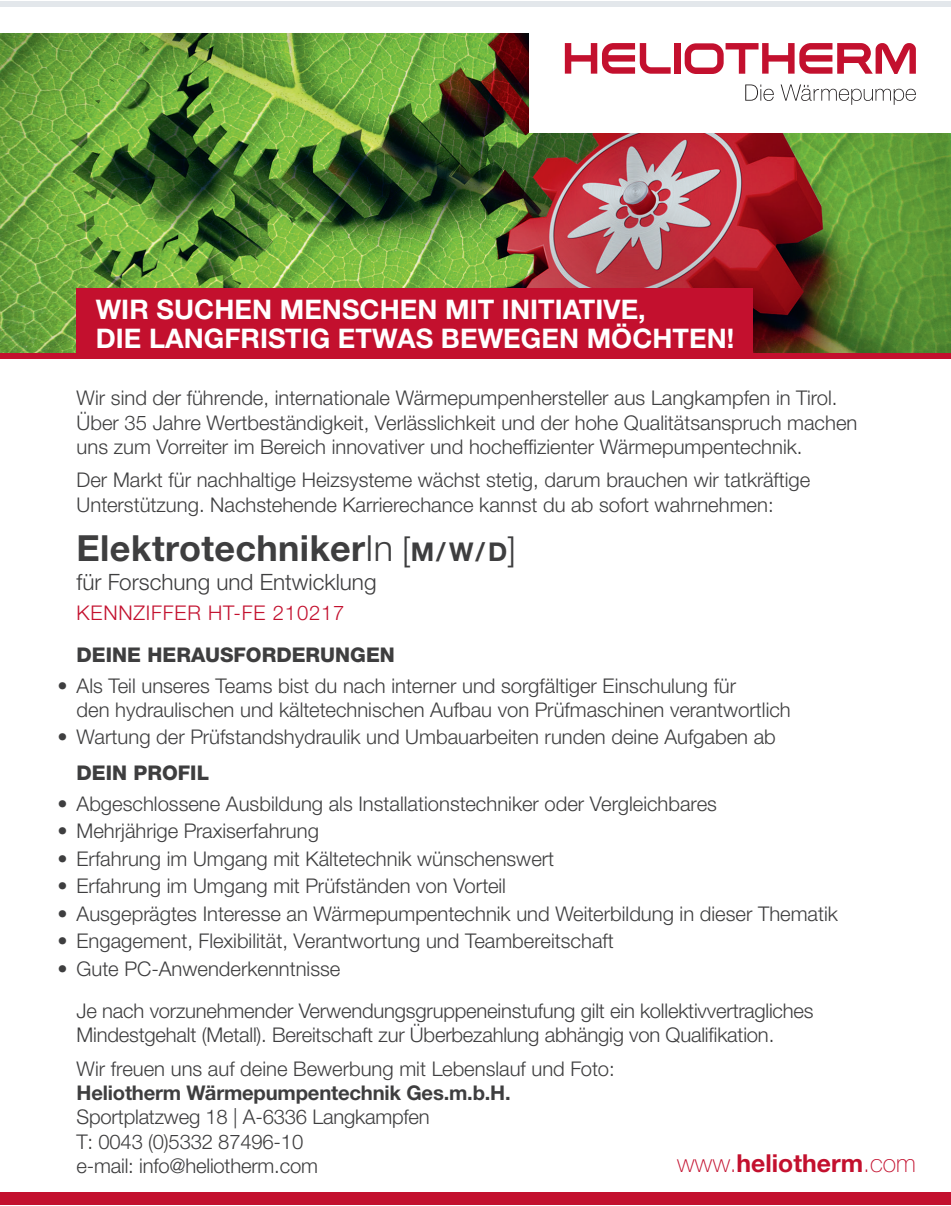
<style>
.page{position:relative;width:951px;height:1206px;background:#fff}
.page>*{position:absolute;margin:0;border:0;box-sizing:border-box;transform-origin:0 0}
.t1{font:700 36px "Helvetica Neue LTW1 G";letter-spacing:.01em;color:#3e3e3f}
.t2{font:700 27px "Helvetica Neue LTW1 G";letter-spacing:.005em;color:#fff}
.t3{font:700 24.75px "Helvetica Neue LTW1 G";color:#c3102e}
.t4{font:300 22.5px "Helvetica Neue LTW1 G";color:#3e3e3f}
.t5{font:300 20.25px/24.3px "Helvetica Neue LTW1 G";color:#3e3e3f}
.t6{font:700 20.25px "Helvetica Neue LTW1 G";letter-spacing:-.01em;color:#3e3e3f}
.t7{font:800 20.25px "Helvetica Neue LTW1 G";color:#3e3e3f}
.t8{font:300 20.25px "Helvetica Neue LTW1 G";letter-spacing:.04em;color:#c3102e}
.s1{font-weight:300}
.s2{font-weight:300;font-size:33.75px}
.s3{font-size:25.88px}
.s4{font-weight:100}
</style>
<div class="page">
<img style="left:0;top:33px;width:950px;height:321px">
<div style="left:529px;top:2px;width:421px;height:130px;background:#fff"></div>
<div style="left:674px;top:43px;width:6px;height:31px;background:#c3102e"></div>
<svg style="left:564px;top:43px;width:106px;height:31px"></svg>
<svg style="left:745px;top:84px;width:28px;height:17px"></svg>
<svg style="left:780px;top:84px;width:135px;height:21px"></svg>
<svg style="left:684px;top:43px;width:231px;height:31px"></svg>
<div style="left:0;top:354px;width:950px;height:5px;background:#c3102e"></div>
<div style="left:0;top:1191px;width:950px;height:13px;background:#c3102e"></div>
<div style="left:0;top:2px;width:950px;height:5px;background:#e3e7eb"></div>
<div style="left:77px;top:289px;width:676px;height:70px;background:#c3102e"></div>
<p class="t2" style="left:96px;top:292px;width:551px">WIR SUCHEN MENSCHEN MIT INITIATIVE,</p>
<p class="t2" style="left:96px;top:322px;width:640px">DIE LANGFRISTIG ETWAS BEWEGEN MÖCHTEN!</p>
<p class="t5" style="left:77px;top:386px;width:782px">Wir sind der führende, internationale Wärmepumpenhersteller aus Langkampfen in Tirol.<br>Über 35 Jahre Wertbeständigkeit, Verlässlichkeit und der hohe Qualitätsanspruch machen uns zum Vorreiter im Bereich innovativer und hocheffizienter Wärmepumpentechnik.</p>
<p class="t5" style="left:77px;top:468px;width:735px">Der Markt für nachhaltige Heizsysteme wächst stetig, darum brauchen wir tatkräftige<br>Unterstützung. Nachstehende Karrierechance kannst du ab sofort wahrnehmen:</p>
<p class="t1" style="left:77px;top:526px;width:440px">Elektrotechniker<span class="s1">In</span> <span class="s2">[</span><span class="s3">M / W / D</span><span class="s2">]</span></p>
<p class="t4" style="left:77px;top:568px;width:301px">für Forschung und Entwicklung</p>
<p class="t8" style="left:77px;top:600px;width:269px">KENNZIFFER HT-FE 210217</p>
<p class="t7" style="left:77px;top:642px;width:320px">DEINE HERAUSFORDERUNGEN</p>
<p class="t5" style="left:77px;top:673px;width:715px;text-indent:-19px">• Als Teil unseres Teams bist du nach interner und sorgfältiger Einschulung für<br>den hydraulischen und kältetechnischen Aufbau von Prüfmaschinen verantwortlich</p>
<p class="t5" style="left:57px;top:725px;width:719px">• Wartung der Prüfstandshydraulik und Umbauarbeiten runden deine Aufgaben ab</p>
<p class="t7" style="left:77px;top:760px;width:134px">DEIN PROFIL</p>
<p class="t5" style="left:57px;top:791px;width:661px">• Abgeschlossene Ausbildung als Installationstechniker oder Vergleichbares</p>
<p class="t5" style="left:57px;top:818px;width:263px">• Mehrjährige Praxiserfahrung</p>
<p class="t5" style="left:57px;top:846px;width:498px">• Erfahrung im Umgang mit Kältetechnik wünschenswert</p>
<p class="t5" style="left:57px;top:873px;width:450px">• Erfahrung im Umgang mit Prüfständen von Vorteil</p>
<p class="t5" style="left:57px;top:901px;width:782px">• Ausgeprägtes Interesse an Wärmepumpentechnik und Weiterbildung in dieser Thematik</p>
<p class="t5" style="left:57px;top:928px;width:557px">• Engagement, Flexibilität, Verantwortung und Teambereitschaft</p>
<p class="t5" style="left:57px;top:956px;width:284px">• Gute PC-Anwenderkenntnisse</p>
<p class="t5" style="left:77px;top:998px;width:738px">Je nach vorzunehmender Verwendungsgruppeneinstufung gilt ein kollektivvertragliches<br>Mindestgehalt (Metall). Bereitschaft zur Überbezahlung abhängig von Qualifikation.</p>
<p class="t5" style="left:77px;top:1056px;width:539px">Wir freuen uns auf deine Bewerbung mit Lebenslauf und Foto:</p>
<p class="t6" style="left:77px;top:1080px;width:435px">Heliotherm Wärmepumpentechnik Ges.m.b.H.</p>
<p class="t5" style="left:77px;top:1104px;width:354px">Sportplatzweg 18 | A-6336 Langkampfen<br>T: 0043 (0)5332 87496-10</p>
<p class="t5" style="left:77px;top:1153px;width:243px">e-mail: info@heliotherm.com</p>
<p class="t3" style="left:677px;top:1148px;width:240px"><span class="s4">www.</span>heliotherm<span class="s4">.com</span></p>
</div>
